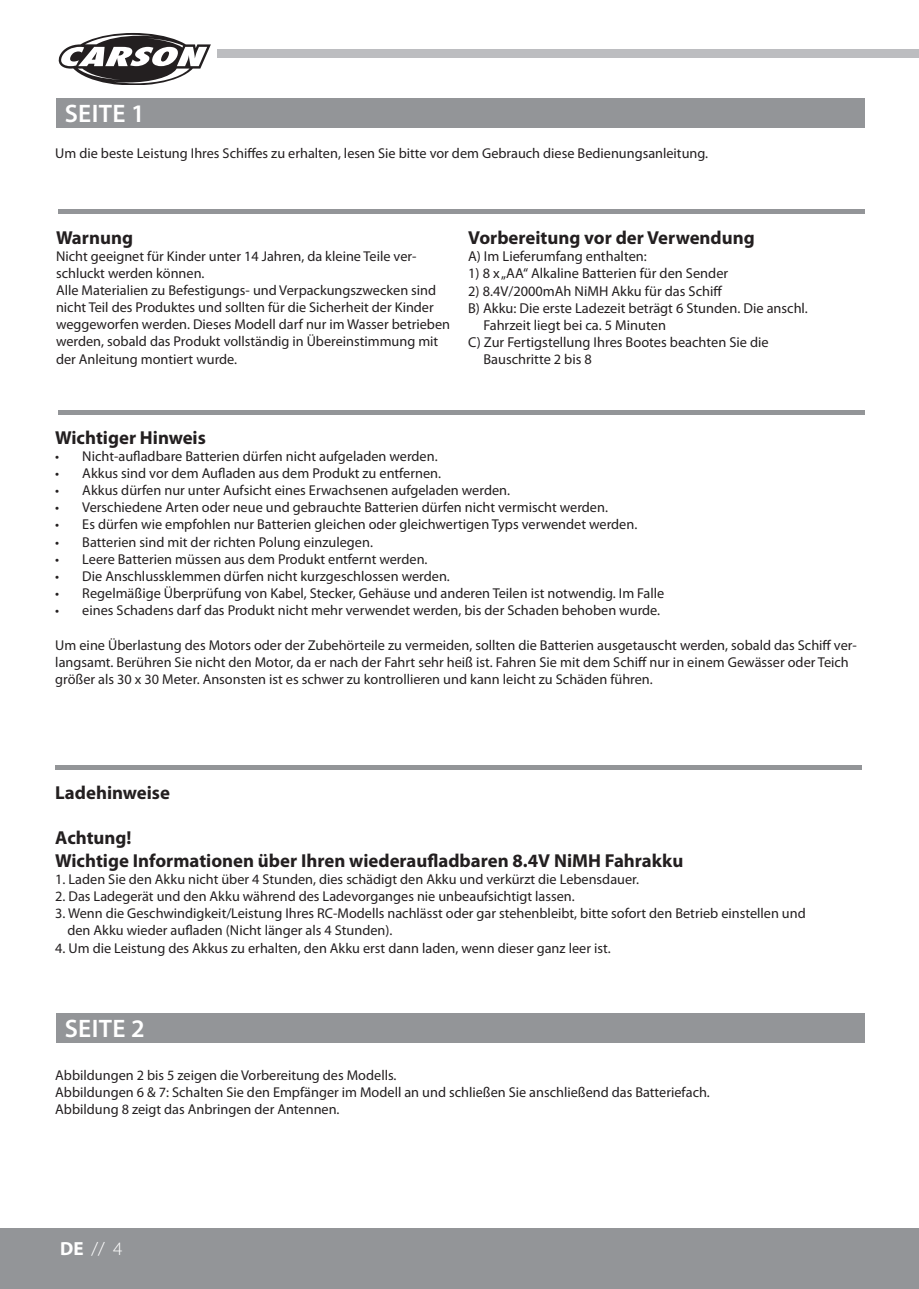
<style>
.page{position:relative;width:919px;height:1289px;background:#fff}
.page>*{position:absolute;margin:0;border:0;box-sizing:border-box;transform-origin:0 0}
.listen_headlines_wei{font:600 25.35px "Myriad Pro";letter-spacing:.015em;color:#fff}
.t1{font:300 19.05px "Myriad Pro";color:#fff}
.t2{font:700 18.75px "Myriad Pro";color:#231f20}
.t3{font:14.4px "Myriad Pro";color:#231f20}
.t4{font:14.25px/17.1px "Myriad Pro";color:#231f20}
.s1{font-weight:700}
</style>
<div class="page">
<div style="left:0;top:1228px;width:906px;height:60px;background:#939598"></div>
<div style="left:906px;top:1228px;width:12px;height:60px;background:#939598"></div>
<div style="left:217px;top:49px;width:701px;height:8px;background:#bcbdc0"></div>
<svg style="left:58px;top:33px;width:153px;height:51px"></svg>
<div style="left:55px;top:765px;width:807px;height:5px;background:#939598"></div>
<div style="left:58px;top:410px;width:806px;height:5px;background:#939598"></div>
<div style="left:58px;top:209px;width:806px;height:5px;background:#939598"></div>
<div style="left:56px;top:98px;width:808px;height:30px;background:#939598"></div>
<div style="left:56px;top:1013px;width:808px;height:30px;background:#939598"></div>
<p class="listen_headlines_wei" style="left:65px;top:97px;width:81px">SEITE 1</p>
<p class="t4" style="left:55px;top:144px;width:654px">Um die beste Leistung Ihres Schiffes zu erhalten, lesen Sie bitte vor dem Gebrauch diese Bedienungsanleitung.</p>
<p class="t2" style="left:56px;top:227px;width:78px">Warnung</p>
<p class="t4" style="left:56px;top:247px;width:362px">Nicht geeignet für Kinder unter 14 Jahren, da kleine Teile ver&shy;schluckt werden können.</p>
<p class="t4" style="left:56px;top:281px;width:395px">Alle Materialien zu Befestigungs- und Verpackungszwecken sind nicht Teil des Produktes und sollten für die Sicherheit der Kinder weggeworfen werden. Dieses Modell darf nur im Wasser betrieben werden, sobald das Produkt vollständig in Übereinstimmung mit der Anleitung montiert wurde.</p>
<p class="t2" style="left:468px;top:227px;width:288px">Vorbereitung vor der Verwendung</p>
<p class="t3" style="left:468px;top:247px;width:180px">A) Im Lieferumfang enthalten:</p>
<p class="t3" style="left:468px;top:264px;width:261px">1) 8 x „AA“ Alkaline Batterien für den Sender</p>
<p class="t3" style="left:468px;top:282px;width:256px">2) 8.4V/2000mAh NiMH Akku für das Schiff</p>
<p class="t3" style="left:468px;top:299px;width:341px">B) Akku: Die erste Ladezeit beträgt 6 Stunden. Die anschl.</p>
<p class="t3" style="left:483px;top:316px;width:184px">Fahrzeit liegt bei ca. 5 Minuten</p>
<p class="t3" style="left:468px;top:333px;width:302px">C) Zur Fertigstellung Ihres Bootes beachten Sie die</p>
<p class="t3" style="left:483px;top:351px;width:110px">Bauschritte 2 bis 8</p>
<p class="t2" style="left:55px;top:427px;width:152px">Wichtiger Hinweis</p>
<p class="t4" style="left:55px;top:447px;width:384px">• Nicht-aufladbare Batterien dürfen nicht aufgeladen werden.</p>
<p class="t4" style="left:55px;top:464px;width:387px">• Akkus sind vor dem Aufladen aus dem Produkt zu entfernen.</p>
<p class="t4" style="left:55px;top:481px;width:456px">• Akkus dürfen nur unter Aufsicht eines Erwachsenen aufgeladen werden.</p>
<p class="t4" style="left:55px;top:499px;width:554px">• Verschiedene Arten oder neue und gebrauchte Batterien dürfen nicht vermischt werden.</p>
<p class="t4" style="left:55px;top:516px;width:583px">• Es dürfen wie empfohlen nur Batterien gleichen oder gleichwertigen Typs verwendet werden.</p>
<p class="t4" style="left:55px;top:533px;width:319px">• Batterien sind mit der richten Polung einzulegen.</p>
<p class="t4" style="left:55px;top:550px;width:374px">• Leere Batterien müssen aus dem Produkt entfernt werden.</p>
<p class="t4" style="left:55px;top:567px;width:396px">• Die Anschlussklemmen dürfen nicht kurzgeschlossen werden.</p>
<p class="t4" style="left:55px;top:584px;width:610px">• Regelmäßige Überprüfung von Kabel, Stecker, Gehäuse und anderen Teilen ist notwendig. Im Falle</p>
<p class="t4" style="left:55px;top:601px;width:606px">• eines Schadens darf das Produkt nicht mehr verwendet werden, bis der Schaden behoben wurde.</p>
<p class="t4" style="left:55px;top:636px;width:803px">Um eine Überlastung des Motors oder der Zubehörteile zu vermeiden, sollten die Batterien ausgetauscht werden, sobald das Schiff ver&shy;langsamt. Berühren Sie nicht den Motor, da er nach der Fahrt sehr heiß ist. Fahren Sie mit dem Schiff nur in einem Gewässer oder Teich größer als 30 x 30 Meter. Ansonsten ist es schwer zu kontrollieren und kann leicht zu Schäden führen.</p>
<p class="t2" style="left:55px;top:782px;width:116px">Ladehinweise</p>
<p class="t2" style="left:55px;top:827px;width:78px">Achtung!</p>
<p class="t2" style="left:55px;top:849px;width:629px">Wichtige Informationen über Ihren wiederaufladbaren 8.4V NiMH Fahrakku</p>
<p class="t4" style="left:55px;top:870px;width:585px">1. Laden Sie den Akku nicht über 4 Stunden, dies schädigt den Akku und verkürzt die Lebensdauer.</p>
<p class="t4" style="left:55px;top:887px;width:521px">2. Das Ladegerät und den Akku während des Ladevorganges nie unbeaufsichtigt lassen.</p>
<p class="t4" style="left:55px;top:904px;width:752px">3. Wenn die Geschwindigkeit/Leistung Ihres RC-Modells nachlässt oder gar stehenbleibt, bitte sofort den Betrieb einstellen und</p>
<p class="t4" style="left:67px;top:921px;width:326px">den Akku wieder aufladen (Nicht länger als 4 Stunden).</p>
<p class="t4" style="left:55px;top:939px;width:556px">4. Um die Leistung des Akkus zu erhalten, den Akku erst dann laden, wenn dieser ganz leer ist.</p>
<p class="listen_headlines_wei" style="left:65px;top:1011px;width:81px">SEITE 2</p>
<p class="t4" style="left:55px;top:1066px;width:342px">Abbildungen 2 bis 5 zeigen die Vorbereitung des Modells.</p>
<p class="t4" style="left:55px;top:1083px;width:656px">Abbildungen 6 &amp; 7: Schalten Sie den Empfänger im Modell an und schließen Sie anschließend das Batteriefach.</p>
<p class="t4" style="left:55px;top:1100px;width:286px">Abbildung 8 zeigt das Anbringen der Antennen.</p>
<h2 class="t1" style="left:60px;top:1237px;width:64px"><span class="s1">DE</span> // 4</h2>
</div>
